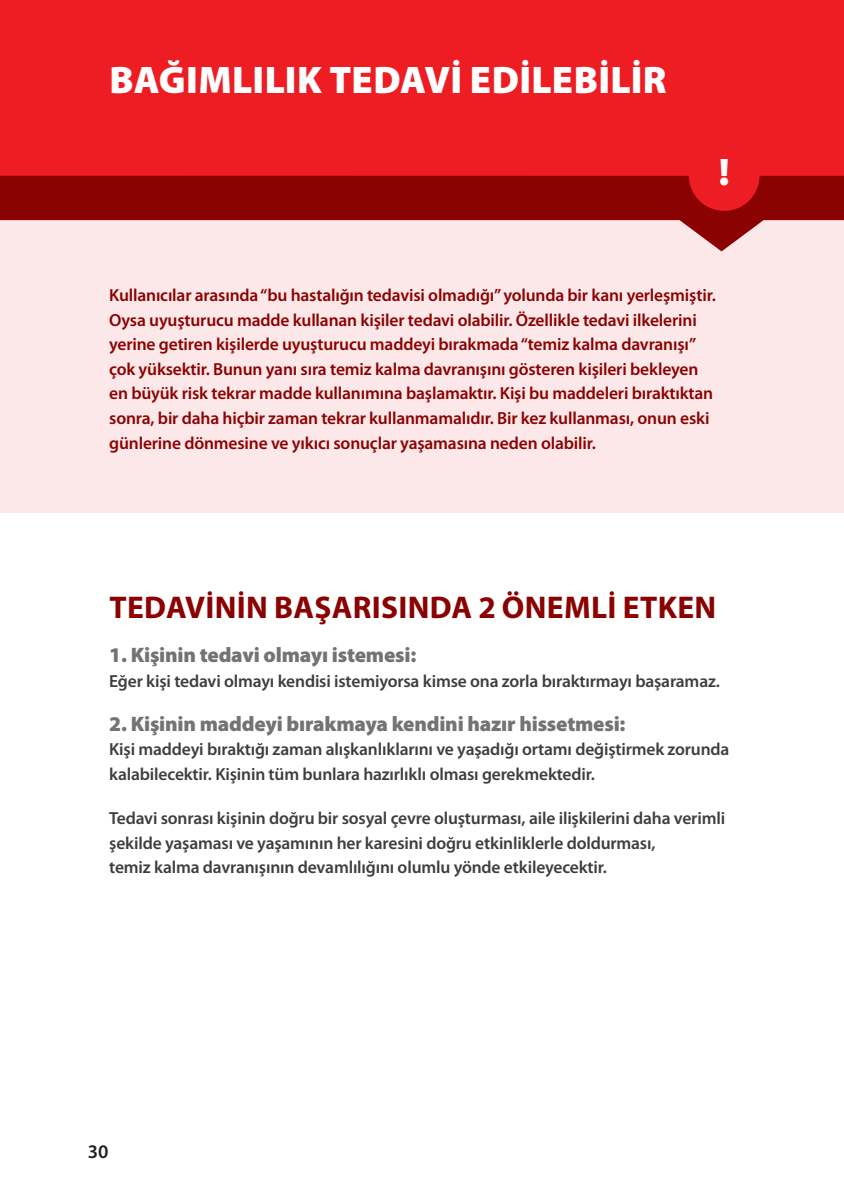
<style>
.page{position:relative;width:844px;height:1191px;background:#fff}
.page>*{position:absolute;margin:0;border:0;box-sizing:border-box;transform-origin:0 0}
.t1{font:900 38.5px "Myriad Pro";letter-spacing:.01em;color:#fff}
.t2{font:700 31.5px "Myriad Pro";letter-spacing:.01em;color:#8b0202}
.t3{font:900 21px "Myriad Pro";letter-spacing:-.01em;color:#737373}
.t4{font:600 19.25px "Myriad Pro";color:#231f20}
.t5{font:600 17.5px/24.5px "Myriad Pro";letter-spacing:-.01em;color:#8b0202}
.t6{font:600 17.5px/24.5px "Myriad Pro";letter-spacing:-.01em;color:#3e3e3f}
</style>
<div class="page">
<div style="left:0;top:0;width:843px;height:1191px;background:#fde8e9"></div>
<div style="left:0;top:513px;width:843px;height:678px;background:#fff"></div>
<svg style="left:0;top:176px;width:843px;height:75px;fill:#8b0202"></svg>
<div style="left:0;top:0;width:843px;height:176px;background:#ee1d23"></div>
<div style="left:688px;top:140px;width:71px;height:71px;background:#ee1d23;border-radius:50%"></div>
<h1 class="t1" style="left:110px;top:60px;width:558px">BAĞIMLILIK TEDAVİ EDİLEBİLİR</h1>
<h1 class="t1" style="left:718px;top:152px;width:12px">!</h1>
<p class="t5" style="left:109px;top:284px;width:608px">Kullanıcılar arasında “bu hastalığın tedavisi olmadığı” yolunda bir kanı yerleşmiştir.<br>Oysa uyuşturucu madde kullanan kişiler tedavi olabilir. Özellikle tedavi ilkelerini yerine getiren kişilerde uyuşturucu maddeyi bırakmada “temiz kalma davranışı” çok yüksektir. Bunun yanı sıra temiz kalma davranışını gösteren kişileri bekleyen en büyük risk tekrar madde kullanımına başlamaktır. Kişi bu maddeleri bıraktıktan sonra, bir daha hiçbir zaman tekrar kullanmamalıdır. Bir kez kullanması, onun eski günlerine dönmesine ve yıkıcı sonuçlar yaşamasına neden olabilir.</p>
<h2 class="t2" style="left:109px;top:591px;width:608px">TEDAVİNİN BAŞARISINDA 2 ÖNEMLİ ETKEN</h2>
<p class="t3" style="left:109px;top:644px;width:308px">1. Kişinin tedavi olmayı istemesi:</p>
<p class="t6" style="left:109px;top:669px;width:612px">Eğer kişi tedavi olmayı kendisi istemiyorsa kimse ona zorla bıraktırmayı başaramaz.</p>
<p class="t3" style="left:109px;top:712px;width:517px">2. Kişinin maddeyi bırakmaya kendini hazır hissetmesi:</p>
<p class="t6" style="left:109px;top:737px;width:621px">Kişi maddeyi bıraktığı zaman alışkanlıklarını ve yaşadığı ortamı değiştirmek zorunda kalabilecektir. Kişinin tüm bunlara hazırlıklı olması gerekmektedir.</p>
<p class="t6" style="left:109px;top:806px;width:617px">Tedavi sonrası kişinin doğru bir sosyal çevre oluşturması, aile ilişkilerini daha verimli şekilde yaşaması ve yaşamının her karesini doğru etkinliklerle doldurması,<br>temiz kalma davranışının devamlılığını olumlu yönde etkileyecektir.</p>
<p class="t4" style="left:88px;top:1141px;width:22px">30</p>
</div>
